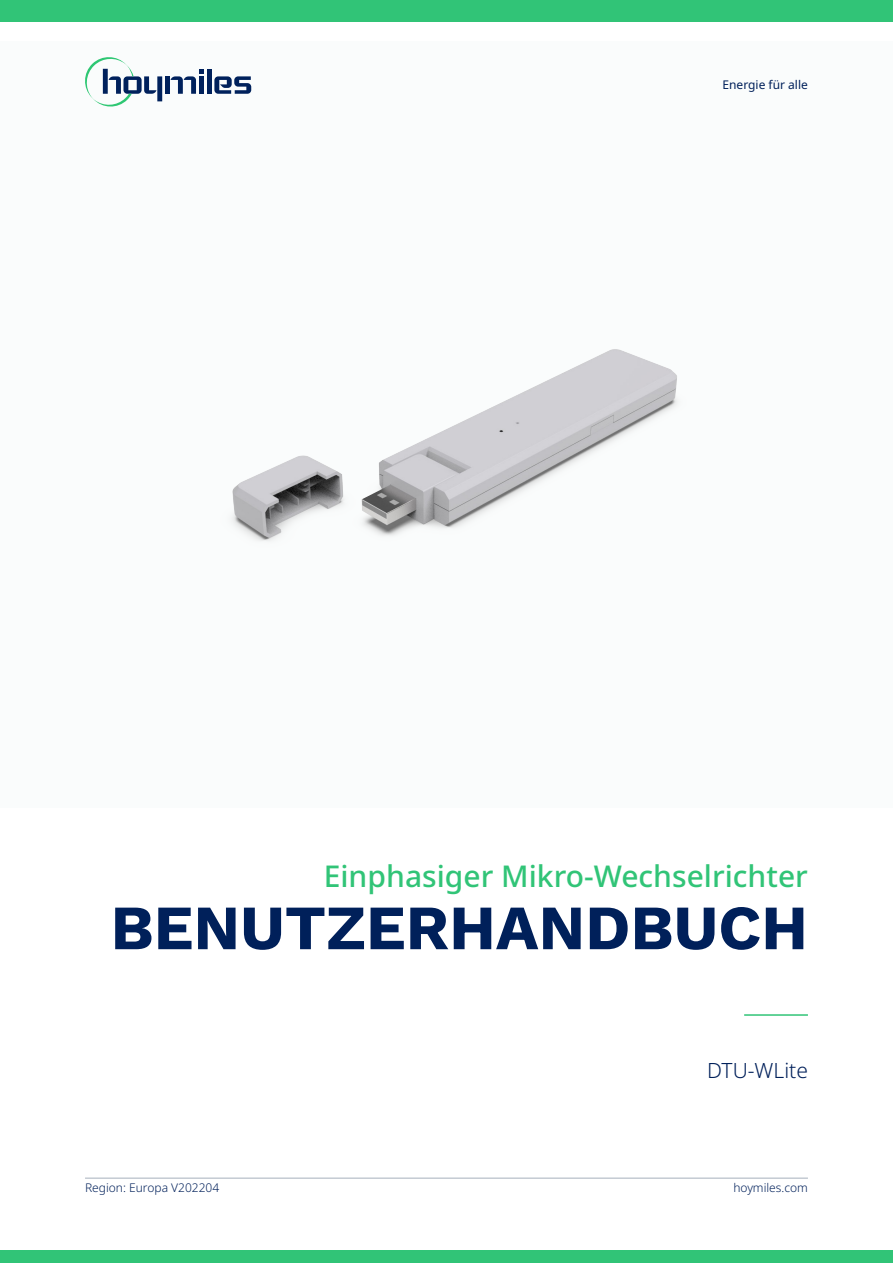
<style>
.page{position:relative;width:893px;height:1263px;background:#fff}
.page>*{position:absolute;margin:0;border:0;box-sizing:border-box;transform-origin:0 0}
.t1{font:700 63px "Work Sans";color:#00205a}
.t2{font:500 30px "Noto Sans";color:#31c477}
.t3{font:300 21px "Noto Sans";color:#00205a}
.t4{font:300 12px "Noto Sans";color:#00205a}
.t5{font:12px "Noto Sans";color:#00205a}
</style>
<div class="page">
<div style="left:0;top:41px;width:893px;height:767px;background:#fafcfc"></div>
<img style="left:232px;top:349px;width:445px;height:192px">
<div style="left:0;top:0;width:893px;height:21px;background:#31c477"></div>
<hr style="left:85px;top:1178px;width:723px;height:1px;background:#a7b0bc">
<div style="left:0;top:1250px;width:893px;height:13px;background:#31c477"></div>
<hr style="left:744px;top:1014px;width:64px;height:2px;background:#31c477">
<div style="left:207px;top:69px;width:5px;height:25px;background:#00215c"></div>
<div style="left:165px;top:76px;width:5px;height:18px;background:#00215c"></div>
<svg style="left:170px;top:69px;width:34px;height:25px"></svg>
<svg style="left:214px;top:76px;width:37px;height:18px"></svg>
<svg style="left:85px;top:57px;width:77px;height:50px"></svg>
<p class="t5" style="left:723px;top:76px;width:87px">Energie für alle</p>
<p class="t2" style="left:324px;top:855px;width:486px">Einphasiger Mikro-Wechselrichter</p>
<p class="t1" style="left:111px;top:880px;width:699px">BENUTZERHANDBUCH</p>
<p class="t3" style="left:707px;top:1055px;width:102px">DTU-WLite</p>
<p class="t4" style="left:85px;top:1180px;width:136px">Region: Europa V202204</p>
<p class="t4" style="left:733px;top:1180px;width:76px">hoymiles.com</p>
</div>
